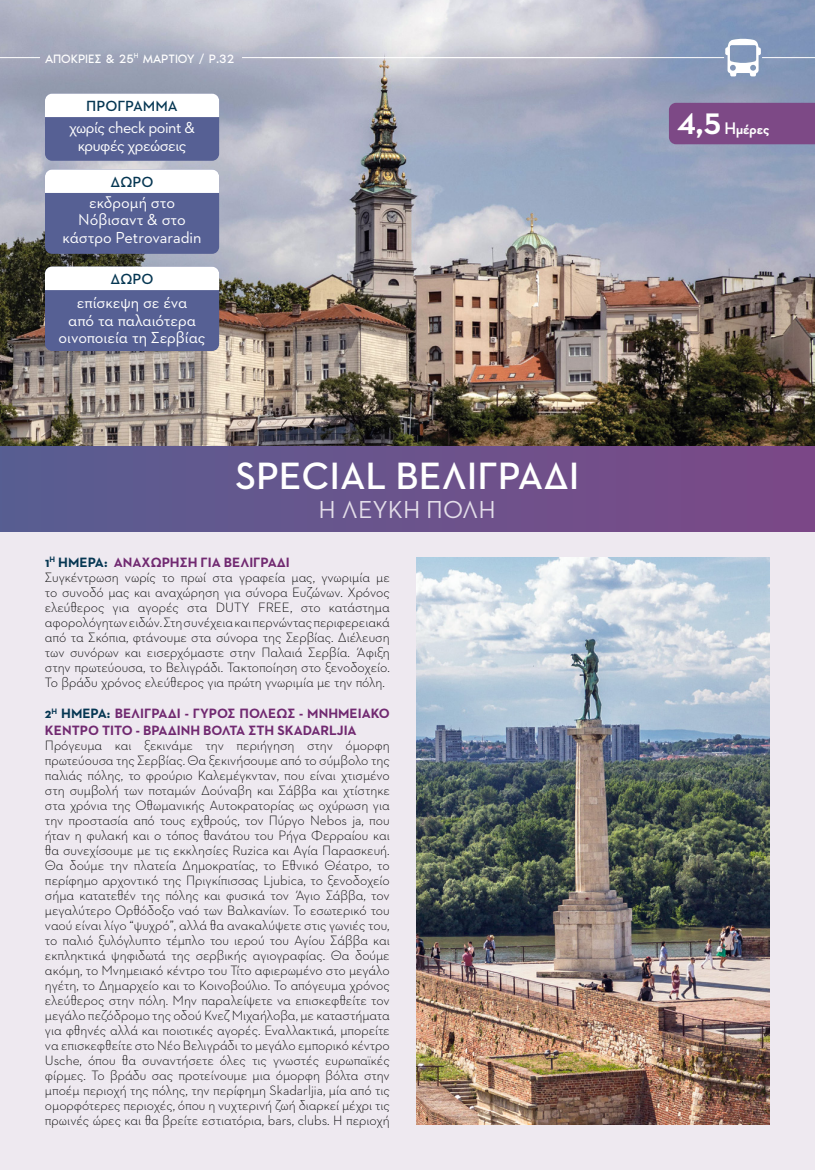
<style>
.page{position:relative;width:815px;height:1170px;background:#fff}
.page>*{position:absolute;margin:0;border:0;box-sizing:border-box;transform-origin:0 0}
.t1{font:600 38.75px "Neutraface Two Text Greek";color:#fff}
.t2{font:700 38.75px "Neutraface Two Disp Greek";color:#fff}
.t3{font:25px "Neutraface Two Text Greek";color:#e3dde9}
.t4{font:700 17.12px "Neutraface Two Disp Greek";color:#fff}
.t5{font:16.25px/17.5px "Neutraface Two Text Greek";letter-spacing:-.005em;color:#fff;text-align:center}
.t6{font:16.25px/17.5px "Neutraface Two Text Greek";letter-spacing:-.03em;color:#fff;text-align:center}
.t7{font:600 15px "Neutraface Two Text Greek";color:#053652}
.t8{font:300 13.75px/15px "Neutraface Two Text Greek";color:#000}
.t9{font:700 13.75px/16.5px "Neutraface Two Text Greek";color:#712971}
.t10{font:12.5px "Noir Pro";color:#fff}
.s1{font-weight:700;color:#053652}
.s2{font-weight:700;color:#712971}
.s3{color:#053652}
</style>
<div class="page">
<div style="left:0;top:0;width:815px;height:1169px;background:#eee9f0"></div>
<img style="left:0;top:0;width:815px;height:446px">
<hr style="left:0;top:57px;width:40px;height:1px;background:#fff">
<hr style="left:242px;top:57px;width:482px;height:1px;background:#fff">
<div style="left:0;top:446px;width:815px;height:85px;background:linear-gradient(to right,#585e92,#7c4887)"></div>
<div style="left:669px;top:103px;width:146px;height:41px;background:#7d4986"></div>
<div style="left:45px;top:169px;width:174px;height:85px;background:#566094;border-radius:7px"></div>
<div style="left:45px;top:266px;width:174px;height:85px;background:#566094;border-radius:7px"></div>
<div style="left:45px;top:169px;width:174px;height:24px;background:#fff"></div>
<div style="left:45px;top:266px;width:174px;height:24px;background:#fff"></div>
<div style="left:45px;top:94px;width:174px;height:67px;background:#566094;border-radius:7px"></div>
<div style="left:45px;top:94px;width:174px;height:23px;background:#fff"></div>
<img style="left:416px;top:557px;width:354px;height:567px">
<svg style="left:725px;top:38px;width:36px;height:39px"></svg>
<hr style="left:762px;top:57px;width:53px;height:1px;background:#fff">
<p class="t10" style="left:45px;top:49px;width:191px">ΑΠΟΚΡΙΕΣ &amp; 25<sup>Η</sup> ΜΑΡΤΙΟΥ / P.32</p>
<p class="t7" style="left:86px;top:97px;width:93px">ΠΡΟΓΡΑΜΜΑ</p>
<p class="t6" style="left:69px;top:119px;width:127px">χωρίς check point &amp; κρυφές χρεώσεις</p>
<p class="t7" style="left:111px;top:173px;width:44px">ΔΏΡΟ</p>
<p class="t5" style="left:63px;top:193px;width:141px">εκδρομή στο<br>Νόβισαντ &amp; στο κάστρο Petrovaradin</p>
<p class="t7" style="left:111px;top:270px;width:44px">ΔΏΡΟ</p>
<p class="t5" style="left:59px;top:294px;width:148px">επίσκεψη σε ένα<br>από τα παλαιότερα οινοποιεία τη Σερβίας</p>
<h1 class="t1" style="left:235px;top:452px;width:346px">SPECIAL ΒΕΛΙΓΡΑΔΙ</h1>
<h2 class="t3" style="left:319px;top:494px;width:179px">Η ΛΕΥΚΉ ΠΌΛΗ</h2>
<p class="t8" style="left:45px;top:554px;width:346px"><span class="s1">1</span><sup>Η</sup> <span class="s1">ΗΜΕΡΑ:</span> <span class="s2">ΑΝΑΧΩΡΗΣΗ ΓΙΑ ΒΕΛΙΓΡΑΔΙ<br></span>Συγκέντρωση νωρίς το πρωί στα γραφεία μας, γνωριμία με το συνοδό μας και αναχώρηση για σύνορα Ευζώνων. Χρόνος ελεύθερος για αγορές στα DUTY FREE, στο κατάστημα αφορολόγητων ειδών. Στη συνέχεια και περνώντας περιφερειακά από τα Σκόπια, φτάνουμε στα σύνορα της Σερβίας. Διέλευση των συνόρων και εισερχόμαστε στην Παλαιά Σερβία. Άφιξη στην πρωτεύουσα, το Βελιγράδι. Τακτοποίηση στο ξενοδοχείο.<br>Το βράδυ χρόνος ελεύθερος για πρώτη γνωριμία με την πόλη.</p>
<p class="t9" style="left:45px;top:705px;width:346px"><span class="s3">2</span><sup>Η</sup> <span class="s3">ΗΜΕΡΑ:</span> ΒΕΛΙΓΡΑΔΙ - ΓΥΡΟΣ ΠΟΛΕΩΣ - ΜΝΗΜΕΙΑΚΟ<br>ΚΕΝΤΡΟ ΤΙΤΟ - ΒΡΑΔΙΝΗ ΒΟΛΤΑ ΣΤΗ SKADARLJIA</p>
<p class="t8" style="left:45px;top:737px;width:346px;text-align:justify">Πρόγευμα και ξεκινάμε την περιήγηση στην όμορφη πρωτεύουσα της Σερβίας. Θα ξεκινήσουμε από το σύμβολο της παλιάς πόλης, το φρούριο Καλεμέγκνταν, που είναι χτισμένο στη συμβολή των ποταμών Δούναβη και Σάββα και χτίστηκε στα χρόνια της Οθωμανικής Αυτοκρατορίας ως οχύρωση για την προστασία από τους εχθρούς, τον Πύργο Nebos ja, που ήταν η φυλακή και ο τόπος θανάτου του Ρήγα Φερραίου και θα συνεχίσουμε με τις εκκλησίες Ruzica και Αγία Παρασκευή.<br>Θα δούμε την πλατεία Δημοκρατίας, το Εθνικό Θέατρο, το περίφημο αρχοντικό της Πριγκίπισσας Ljubica, το ξενοδοχείο σήμα κατατεθέν της πόλης και φυσικά τον Άγιο Σάββα, τον μεγαλύτερο Ορθόδοξο ναό των Βαλκανίων. Το εσωτερικό του ναού είναι λίγο “ψυχρό”, αλλά θα ανακαλύψετε στις γωνιές του, το παλιό ξυλόγλυπτο τέμπλο του ιερού του Αγίου Σάββα και εκπληκτικά ψηφιδωτά της σερβικής αγιογραφίας. Θα δούμε ακόμη, το Μνημειακό κέντρο του Τίτο αφιερωμένο στο μεγάλο ηγέτη, το Δημαρχείο και το Κοινοβούλιο. Το απόγευμα χρόνος ελεύθερος στην πόλη. Μην παραλείψετε να επισκεφθείτε τον μεγάλο πεζόδρομο της οδού Κνεζ Μιχαήλοβα, με καταστήματα για φθηνές αλλά και ποιοτικές αγορές. Εναλλακτικά, μπορείτε να επισκεφθείτε στο Νέο Βελιγράδι το μεγάλο εμπορικό κέντρο Usche, όπου θα συναντήσετε όλες τις γνωστές ευρωπαϊκές φίρμες. Το βράδυ σας προτείνουμε μια όμορφη βόλτα στην μποέμ περιοχή της πόλης, την περίφημη Skadarljia, μία από τις ομορφότερες περιοχές, όπου η νυχτερινή ζωή διαρκεί μέχρι τις πρωινές ώρες και θα βρείτε εστιατόρια, bars, clubs. H περιοχή</p>
<h1 class="t2" style="left:677px;top:100px;width:46px">4,5</h1>
<p class="t4" style="left:725px;top:119px;width:47px">Ημέρες</p>
</div>
